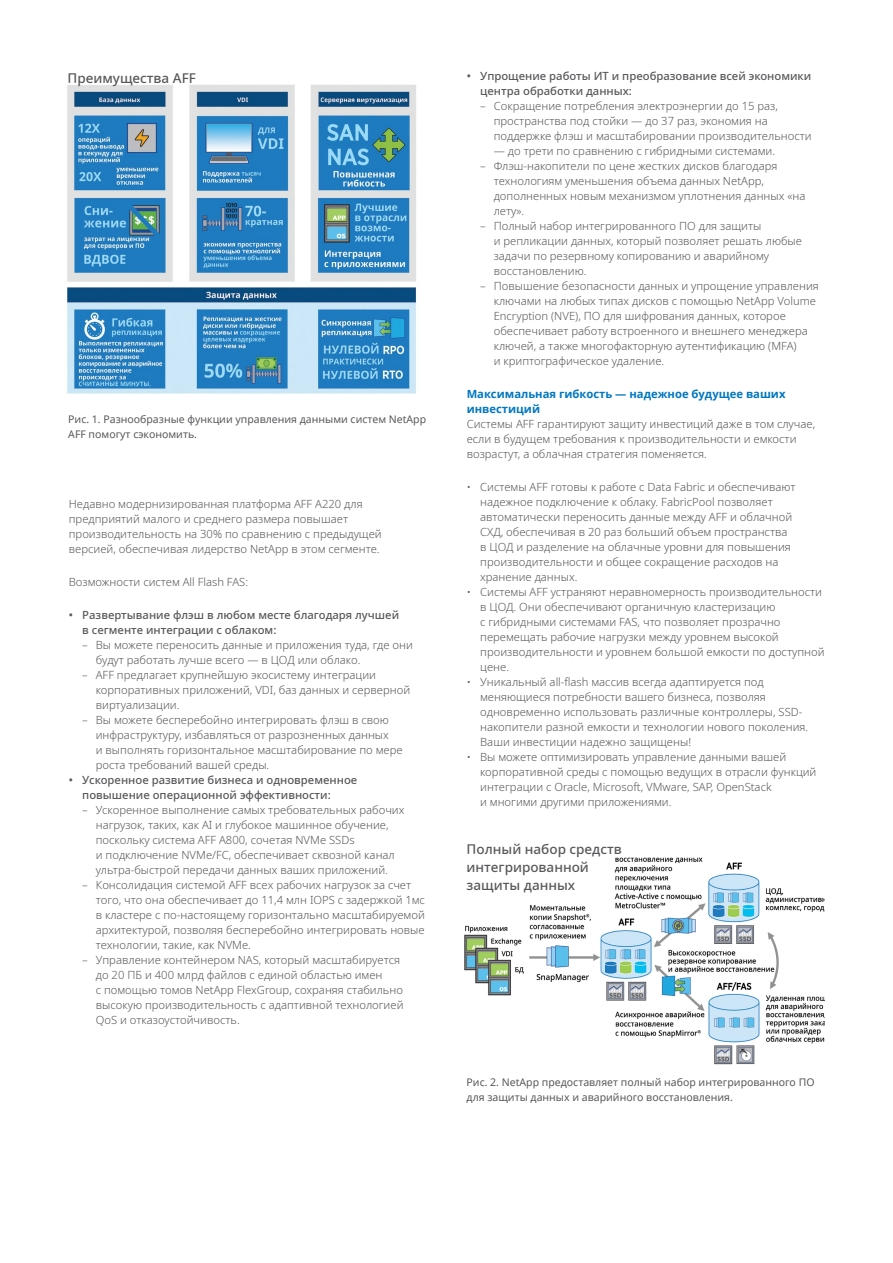
<style>
.page{position:relative;width:893px;height:1263px;background:#fff}
.page>*{position:absolute;margin:0;border:0;box-sizing:border-box;transform-origin:0 0}
.t1{font:500 13.5px/18px "Noto Sans";color:#58585b}
.t2{font:300 11.25px/15px "Noto Sans";color:#58585b}
.t3{font:500 11.25px/15px "Noto Sans";color:#58585b}
.t4{font:700 11.25px/15px "Noto Sans";color:#0077c1}
.t5{font:10.5px/15px "Noto Sans";color:#58585b}
</style>
<div class="page">
<img style="left:67px;top:85px;width:350px;height:309px">
<img style="left:464px;top:857px;width:361px;height:208px">
<p class="t1" style="left:67px;top:69px;width:130px">Преимущества AFF</p>
<p class="t5" style="left:68px;top:412px;width:359px">Рис. 1. Разнообразные функции управления данными систем NetApp<br>AFF помогут сэкономить.</p>
<p class="t2" style="left:69px;top:496px;width:314px">Недавно модернизированная платформа AFF A220 для предприятий малого и среднего размера повышает производительность на 30% по сравнению с предыдущей версией, обеспечивая лидерство NetApp в этом сегменте.</p>
<p class="t2" style="left:69px;top:574px;width:181px">Возможности систем All Flash FAS:</p>
<p class="t3" style="left:82px;top:607px;width:318px;text-indent:-14px">• Развертывание флэш в любом месте благодаря лучшей в сегменте интеграции с облаком:</p>
<p class="t2" style="left:96px;top:637px;width:319px;text-indent:-14px">– Вы можете переносить данные и приложения туда, где они будут работать лучше всего — в ЦОД или облако.</p>
<p class="t2" style="left:96px;top:667px;width:316px;text-indent:-14px">– AFF предлагает крупнейшую экосистему интеграции корпоративных приложений, VDI, баз данных и серверной виртуализации.</p>
<p class="t2" style="left:96px;top:712px;width:308px;text-indent:-14px">– Вы можете бесперебойно интегрировать флэш в свою инфраструктуру, избавляться от разрозненных данных<br>и выполнять горизонтальное масштабирование по мере роста требований вашей среды.</p>
<p class="t3" style="left:82px;top:772px;width:276px;text-indent:-14px">• Ускоренное развитие бизнеса и одновременное повышение операционной эффективности:</p>
<p class="t2" style="left:96px;top:802px;width:310px;text-indent:-14px">– Ускоренное выполнение самых требовательных рабочих нагрузок, таких, как AI и глубокое машинное обучение, поскольку система AFF A800, сочетая NVMe SSDs<br>и подключение NVMe/FC, обеспечивает сквозной канал ультра-быстрой передачи данных ваших приложений.</p>
<p class="t2" style="left:96px;top:877px;width:331px;text-indent:-14px">– Консолидация системой AFF всех рабочих нагрузок за счет того, что она обеспечивает до 11,4 млн IOPS с задержкой 1мс в кластере с по-настоящему горизонтально масштабируемой архитектурой, позволяя бесперебойно интегрировать новые технологии, такие, как NVMe.</p>
<p class="t2" style="left:96px;top:952px;width:309px;text-indent:-14px">– Управление контейнером NAS, который масштабируется до 20 ПБ и 400 млрд файлов с единой областью имен<br>с помощью томов NetApp FlexGroup, сохраняя стабильно высокую производительность с адаптивной технологией QoS и отказоустойчивость.</p>
<p class="t3" style="left:480px;top:69px;width:333px;text-indent:-14px">• Упрощение работы ИТ и преобразование всей экономики центра обработки данных:</p>
<p class="t2" style="left:494px;top:99px;width:319px;text-indent:-14px">– Сокращение потребления электроэнергии до 15 раз, пространства под стойки — до 37 раз, экономия на поддержке флэш и масштабировании производительности</p>
<p class="t2" style="left:494px;top:144px;width:283px">— до трети по сравнению с гибридными системами.</p>
<p class="t2" style="left:494px;top:159px;width:313px;text-indent:-14px">– Флэш-накопители по цене жестких дисков благодаря технологиям уменьшения объема данных NetApp, дополненных новым механизмом уплотнения данных «на лету».</p>
<p class="t2" style="left:494px;top:219px;width:310px;text-indent:-14px">– Полный набор интегрированного ПО для защиты<br>и репликации данных, который позволяет решать любые задачи по резервному копированию и аварийному восстановлению.</p>
<p class="t2" style="left:494px;top:279px;width:327px;text-indent:-14px">– Повышение безопасности данных и упрощение управления ключами на любых типах дисков с помощью NetApp Volume Encryption (NVE), ПО для шифрования данных, которое обеспечивает работу встроенного и внешнего менеджера ключей, а также многофакторную аутентификацию (MFA)<br>и криптографическое удаление.</p>
<p class="t4" style="left:467px;top:386px;width:320px">Максимальная гибкость — надежное будущее ваших инвестиций</p>
<p class="t2" style="left:467px;top:417px;width:350px">Системы AFF гарантируют защиту инвестиций даже в том случае, если в будущем требования к производительности и емкости возрастут, а облачная стратегия поменяется.</p>
<p class="t2" style="left:480px;top:480px;width:317px;text-indent:-14px">• Системы AFF готовы к работе с Data Fabric и обеспечивают надежное подключение к облаку. FabricPool позволяет автоматически переносить данные между AFF и облачной СХД, обеспечивая в 20 раз больший объем пространства в ЦОД и разделение на облачные уровни для повышения производительности и общее сокращение расходов на хранение данных.</p>
<p class="t2" style="left:480px;top:585px;width:346px;text-indent:-14px">• Системы AFF устраняют неравномерность производительности в ЦОД. Они обеспечивают органичную кластеризацию<br>с гибридными системами FAS, что позволяет прозрачно перемещать рабочие нагрузки между уровнем высокой производительности и уровнем большой емкости по доступной цене.</p>
<p class="t2" style="left:480px;top:675px;width:330px;text-indent:-14px">• Уникальный all-flash массив всегда адаптируется под меняющиеся потребности вашего бизнеса, позволяя одновременно использовать различные контроллеры, SSD&shy;накопители разной емкости и технологии нового поколения.<br>Ваши инвестиции надежно защищены!</p>
<p class="t2" style="left:480px;top:750px;width:338px;text-indent:-14px">• Вы можете оптимизировать управление данными вашей корпоративной среды с помощью ведущих в отрасли функций интеграции с Oracle, Microsoft, VMware, SAP, OpenStack<br>и многими другими приложениями.</p>
<p class="t1" style="left:467px;top:840px;width:157px">Полный набор средств интегрированной защиты данных</p>
<p class="t5" style="left:467px;top:1074px;width:349px">Рис. 2. NetApp предоставляет полный набор интегрированного ПО для защиты данных и аварийного восстановления.</p>
</div>
